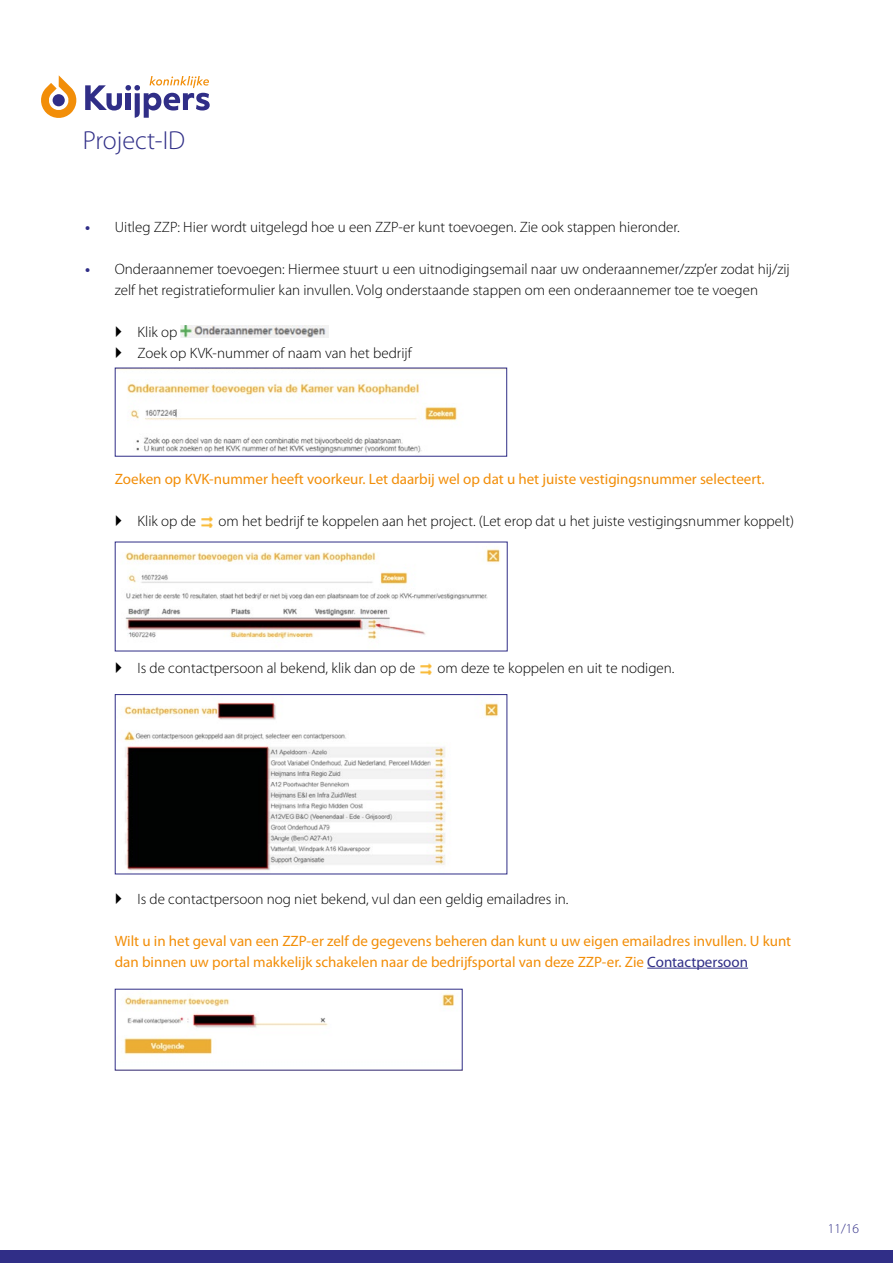
<style>
.page{position:relative;width:893px;height:1263px;background:#fff}
.page>*{position:absolute;margin:0;border:0;box-sizing:border-box;transform-origin:0 0}
.t1{font:300 26.25px "Myriad Pro";color:#302e87}
.t2{font:300 15px/21px "Myriad Pro";color:#000;text-align:center}
.t3{font:15px/21px "Myriad Pro";color:#f28e09}
.t4{font:300 13.5px "Myriad Pro";color:#302e87}
.s1{font-weight:700;color:#302e87}
.s2{color:#302e87}
</style>
<div class="page">
<div style="left:0;top:1250px;width:893px;height:13px;background:#302e87"></div>
<svg style="left:41px;top:75px;width:36px;height:43px"></svg>
<svg style="left:85px;top:76px;width:125px;height:42px"></svg>
<hr style="left:647px;top:968px;width:101px;height:1px;background:#302e87">
<img style="left:181px;top:325px;width:147px;height:13px">
<img style="left:127px;top:381px;width:331px;height:72px">
<div style="left:115px;top:368px;width:392px;height:89px;border:1px solid #302e87"></div>
<img style="left:201px;top:516px;width:12px;height:12px">
<img style="left:125px;top:548px;width:375px;height:91px">
<img style="left:420px;top:663px;width:12px;height:12px">
<img style="left:124px;top:702px;width:375px;height:169px">
<div style="left:115px;top:694px;width:392px;height:180px;border:1px solid #302e87"></div>
<img style="left:124px;top:994px;width:331px;height:61px">
<h1 class="t1" style="left:83px;top:126px;width:104px">Project-ID</h1>
<p class="t2" style="left:85px;top:216px;width:596px"><span class="s1">•</span> Uitleg ZZP: Hier wordt uitgelegd hoe u een ZZP-er kunt toevoegen. Zie ook stappen hieronder.</p>
<p class="t2" style="left:85px;top:258px;width:706px"><span class="s1">•</span> Onderaannemer toevoegen: Hiermee stuurt u een uitnodigingsemail naar uw onderaannemer/zzp’er zodat hij/zij zelf het registratieformulier kan invullen. Volg onderstaande stappen om een onderaannemer toe te voegen</p>
<p class="t2" style="left:138px;top:321px;width:276px;text-align:left">Klik op<br>Zoek op KVK-nummer of naam van het bedrijf</p>
<p class="t3" style="left:115px;top:468px;width:651px">Zoeken op KVK-nummer heeft voorkeur. Let daarbij wel op dat u het juiste vestigingsnummer selecteert.</p>
<p class="t2" style="left:138px;top:510px;width:60px">Klik op de</p>
<p class="t2" style="left:218px;top:510px;width:577px">om het bedrijf te koppelen aan het project. (Let erop dat u het juiste vestigingsnummer koppelt)</p>
<p class="t2" style="left:138px;top:657px;width:279px">Is de contactpersoon al bekend, klik dan op de</p>
<p class="t2" style="left:438px;top:657px;width:238px">om deze te koppelen en uit te nodigen.</p>
<p class="t2" style="left:138px;top:888px;width:432px">Is de contactpersoon nog niet bekend, vul dan een geldig emailadres in.</p>
<p class="t3" style="left:115px;top:930px;width:678px">Wilt u in het geval van een ZZP-er zelf de gegevens beheren dan kunt u uw eigen emailadres invullen. U kunt dan binnen uw portal makkelijk schakelen naar de bedrijfsportal van deze ZZP-er. Zie <span class="s2">Contactpersoon</span></p>
<p class="t4" style="left:828px;top:1221px;width:33px">11/16</p>
</div>
